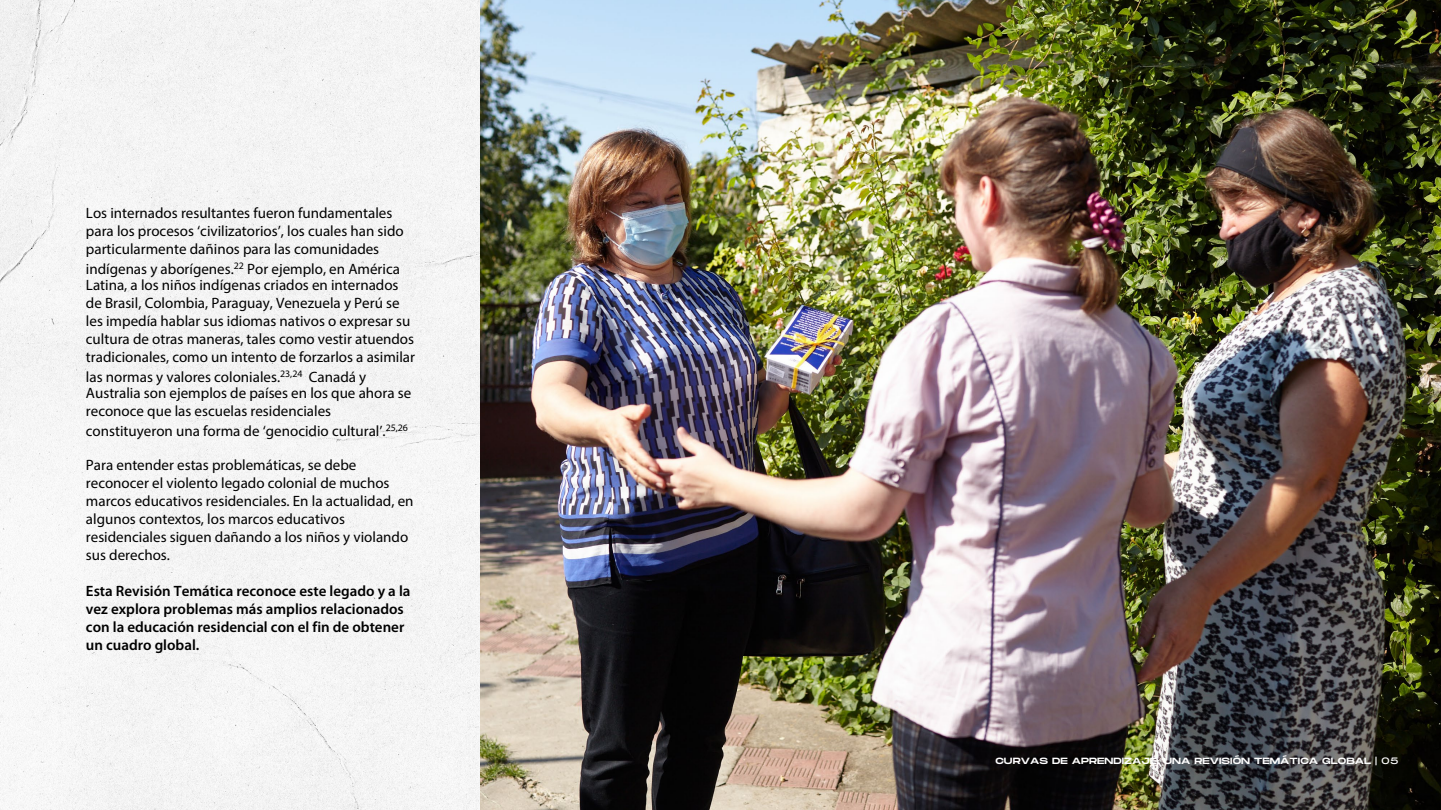
<style>
.page{position:relative;width:1441px;height:810px;background:#fff}
.page>*{position:absolute;margin:0;border:0;box-sizing:border-box;transform-origin:0 0}
.t1{font:15px/18px "Myriad Pro";color:#000}
.t2{font:600 15px/18px "Myriad Pro";color:#000}
.t3{font:9px "Monument Extended";color:#fff}
</style>
<div class="page">
<div style="left:0;top:0;width:480px;height:810px;background:#f4f4f4"></div>
<img style="left:480px;top:0;width:960px;height:810px">
<p class="t1" style="left:86px;top:203px;width:319px">Los internados resultantes fueron fundamentales para los procesos ‘civilizatorios’, los cuales han sido particularmente dañinos para las comunidades</p>
<p class="t1" style="left:86px;top:261px;width:315px;line-height:15.9px">indígenas y aborígenes.<sup>22</sup> Por ejemplo, en América<br>Latina, a los niños indígenas criados en internados</p>
<p class="t1" style="left:86px;top:293px;width:330px">de Brasil, Colombia, Paraguay, Venezuela y Perú se les impedía hablar sus idiomas nativos o expresar su cultura de otras maneras, tales como vestir atuendos tradicionales, como un intento de forzarlos a asimilar</p>
<p class="t1" style="left:86px;top:369px;width:327px;line-height:15.9px">las normas y valores coloniales.<sup>23,24</sup> Canadá y<br>Australia son ejemplos de países en los que ahora se</p>
<p class="t1" style="left:86px;top:400px;width:323px;line-height:20.1px">reconoce que las escuelas residenciales constituyeron una forma de ‘genocidio cultural’.<sup>25,26</sup></p>
<p class="t1" style="left:86px;top:455px;width:329px">Para entender estas problemáticas, se debe reconocer el violento legado colonial de muchos marcos educativos residenciales. En la actualidad, en algunos contextos, los marcos educativos residenciales siguen dañando a los niños y violando sus derechos.</p>
<p class="t2" style="left:86px;top:581px;width:326px">Esta Revisión Temática reconoce este legado y a la vez explora problemas más amplios relacionados con la educación residencial con el fin de obtener un cuadro global.</p>
<p class="t3" style="left:995px;top:755px;width:404px">CURVAS DE APRENDIZAJE: UNA REVISIÓN TEMÁTICA GLOBAL | 05</p>
</div>
